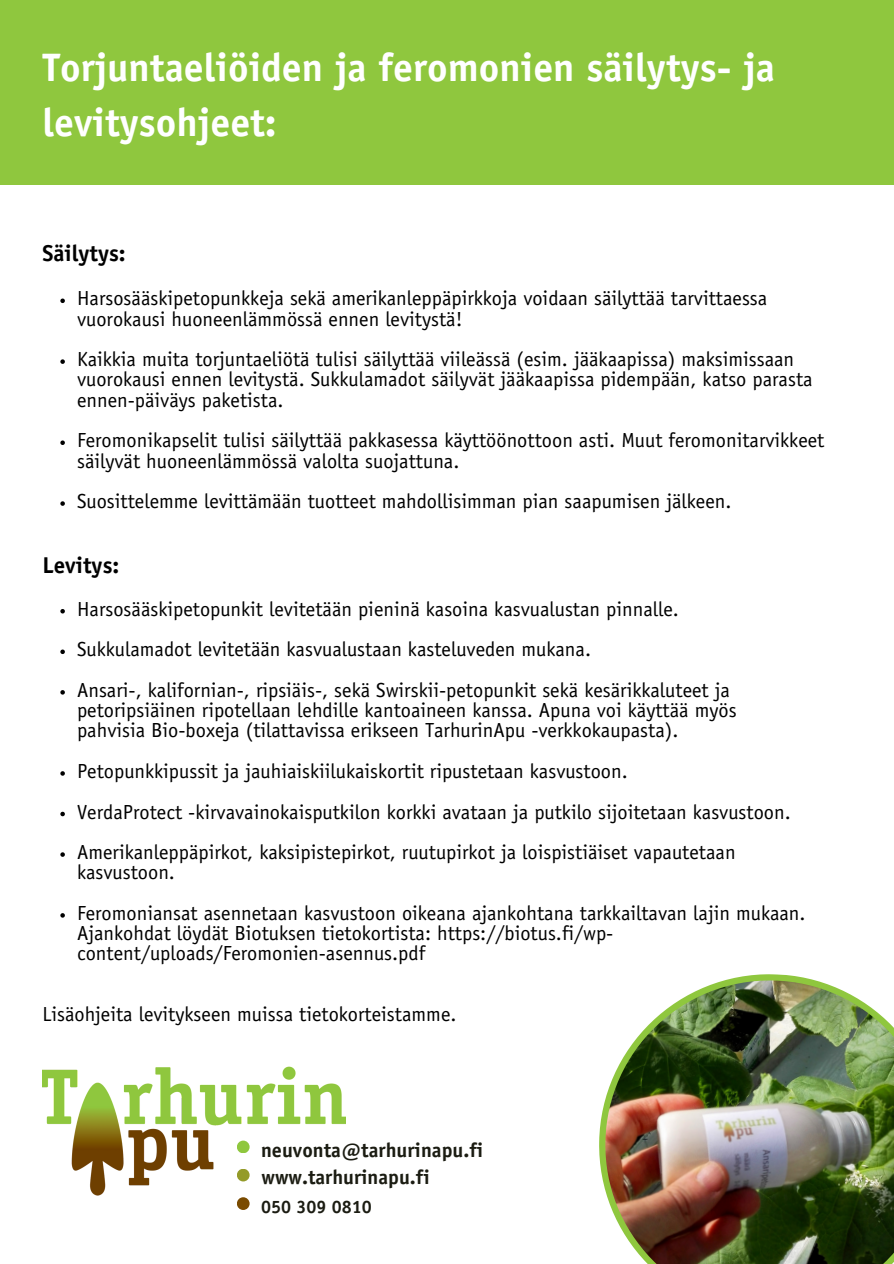
<style>
.page{position:relative;width:894px;height:1264px;background:#fff}
.page>*{position:absolute;margin:0;border:0;box-sizing:border-box;transform-origin:0 0}
.t1{font:700 39.75px/55.2px "Officina Sans Std";color:#fff}
.t2{font:700 22.95px "Officina Sans Std";color:#000}
.t3{font:20.4px/20.2px "Officina Sans Std";color:#000}
.t4{font:700 20.25px "Officina Sans Std";color:#1b1c12}
.t5{font:700 18px "Officina Sans Std";color:#1b1c12}
</style>
<div class="page">
<img style="left:599px;top:974px;width:294px;height:289px">
<div style="left:237px;top:1197px;width:12px;height:12px;background:#7a4b00;border-radius:50%"></div>
<div style="left:0;top:0;width:892px;height:184px;background:#8fc73e"></div>
<img style="left:42px;top:1066px;width:303px;height:130px">
<svg style="left:60px;top:298px;width:5px;height:5px"></svg>
<svg style="left:60px;top:359px;width:5px;height:5px"></svg>
<svg style="left:60px;top:440px;width:5px;height:5px"></svg>
<svg style="left:60px;top:501px;width:5px;height:5px"></svg>
<svg style="left:60px;top:609px;width:5px;height:4px"></svg>
<svg style="left:60px;top:649px;width:5px;height:5px"></svg>
<svg style="left:60px;top:690px;width:5px;height:4px"></svg>
<svg style="left:60px;top:771px;width:5px;height:4px"></svg>
<svg style="left:60px;top:811px;width:5px;height:5px"></svg>
<svg style="left:60px;top:852px;width:5px;height:4px"></svg>
<svg style="left:60px;top:913px;width:5px;height:4px"></svg>
<h1 class="t1" style="left:42px;top:44px;width:734px">Torjuntaeliöiden ja feromonien säilytys- ja levitysohjeet:</h1>
<p class="t2" style="left:42px;top:245px;width:85px">Säilytys:</p>
<p class="t3" style="left:77px;top:290px;width:691px">Harsosääskipetopunkkeja sekä amerikanleppäpirkkoja voidaan säilyttää tarvittaessa vuorokausi huoneenlämmössä ennen levitystä!</p>
<p class="t3" style="left:77px;top:351px;width:737px">Kaikkia muita torjuntaeliötä tulisi säilyttää viileässä (esim. jääkaapissa) maksimissaan vuorokausi ennen levitystä. Sukkulamadot säilyvät jääkaapissa pidempään, katso parasta ennen-päiväys paketista.</p>
<p class="t3" style="left:77px;top:432px;width:748px">Feromonikapselit tulisi säilyttää pakkasessa käyttöönottoon asti. Muut feromonitarvikkeet säilyvät huoneenlämmössä valolta suojattuna.</p>
<p class="t3" style="left:77px;top:493px;width:655px">Suosittelemme levittämään tuotteet mahdollisimman pian saapumisen jälkeen.</p>
<p class="t2" style="left:42px;top:556px;width:78px">Levitys:</p>
<p class="t3" style="left:77px;top:591px;width:654px;line-height:40.5px">Harsosääskipetopunkit levitetään pieninä kasoina kasvualustan pinnalle.<br>Sukkulamadot levitetään kasvualustaan kasteluveden mukana.<br>Ansari-, kalifornian-, ripsiäis-, sekä Swirskii-petopunkit sekä kesärikkaluteet ja</p>
<p class="t3" style="left:77px;top:702px;width:661px">petoripsiäinen ripotellaan lehdille kantoaineen kanssa. Apuna voi käyttää myös pahvisia Bio-boxeja (tilattavissa erikseen TarhurinApu -verkkokaupasta).</p>
<p class="t3" style="left:77px;top:753px;width:715px;line-height:40.5px">Petopunkkipussit ja jauhiaiskiilukaiskortit ripustetaan kasvustoon.<br>VerdaProtect -kirvavainokaisputkilon korkki avataan ja putkilo sijoitetaan kasvustoon.<br>Amerikanleppäpirkot, kaksipistepirkot, ruutupirkot ja loispistiäiset vapautetaan</p>
<p class="t3" style="left:77px;top:854px;width:729px;line-height:40.5px">kasvustoon.<br>Feromoniansat asennetaan kasvustoon oikeana ajankohtana tarkkailtavan lajin mukaan.</p>
<p class="t3" style="left:77px;top:925px;width:537px">Ajankohdat löydät Biotuksen tietokortista: https://biotus.fi/wp&shy;content/uploads/Feromonien-asennus.pdf</p>
<p class="t3" style="left:42px;top:1006px;width:415px">Lisäohjeita levitykseen muissa tietokorteistamme.</p>
<p class="t4" style="left:261px;top:1141px;width:224px">neuvonta@tarhurinapu.fi</p>
<p class="t4" style="left:261px;top:1168px;width:170px">www.tarhurinapu.fi</p>
<p class="t5" style="left:261px;top:1200px;width:112px">050 309 0810</p>
</div>
